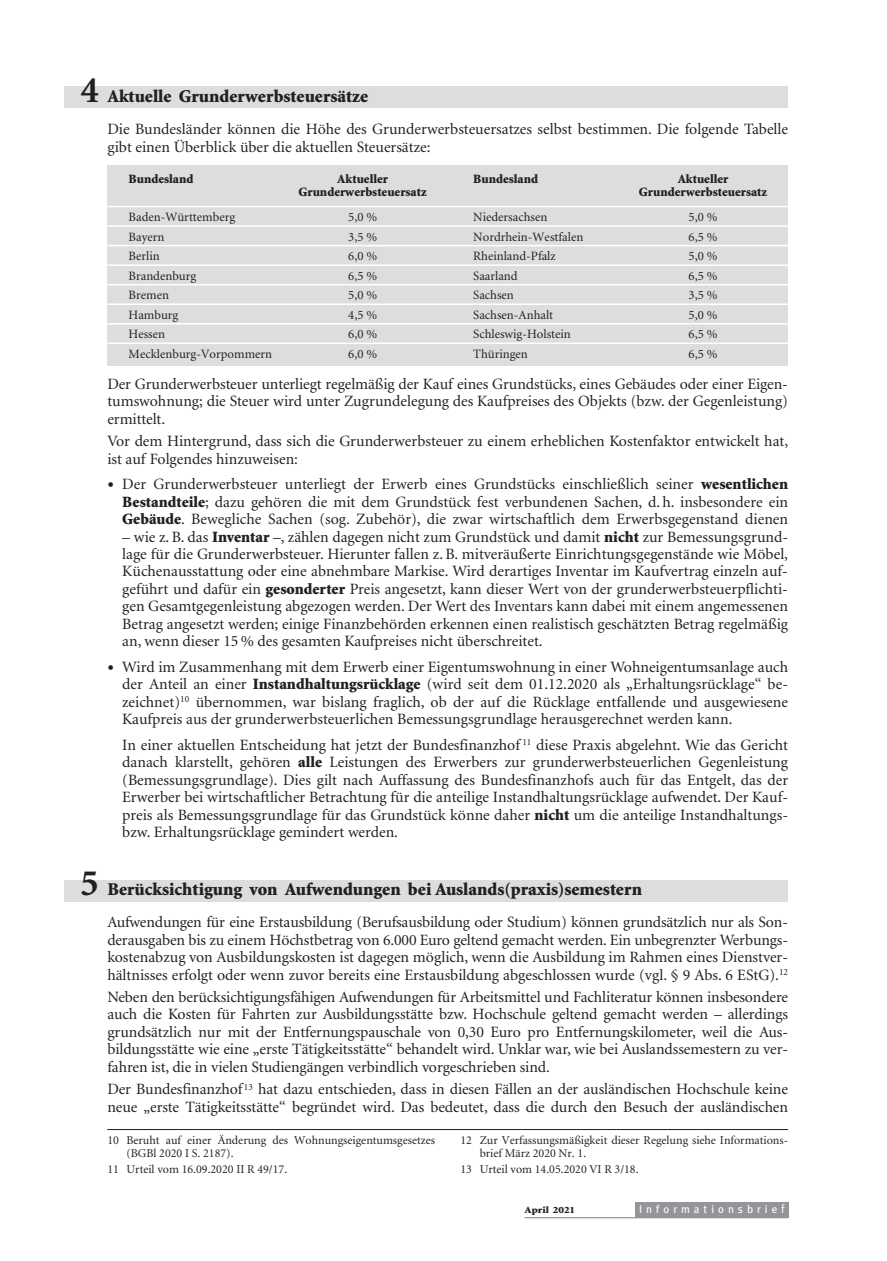
<style>
.page{position:relative;width:887px;height:1261px;background:#fff}
.page>*{position:absolute;margin:0;border:0;box-sizing:border-box;transform-origin:0 0}
.t1{font:900 18px "Minion";color:#231f20}
.t2{font:15.75px/17.4px "Minion";color:#231f20;text-align:justify}
.t3{font:12.75px "Minion";color:#231f20}
.t4{font:900 12.75px "Minion";color:#231f20}
.t5{font:12px/12.8px "Minion";color:#231f20}
.t6{font:11.25px "Meta";letter-spacing:.36em;color:#fff}
.t7{font:900 9.6px "Minion";color:#231f20;scale:1.15 1}
.s1{font-weight:700;font-size:37.5px}
.s2{font-size:22.5px}
.s3{font-weight:900}
.s4{font-size:12px}
</style>
<div class="page">
<div style="left:107px;top:166px;width:681px;height:200px;background:#dcdddf"></div>
<div style="left:65px;top:86px;width:723px;height:22px;background:#dcdddf"></div>
<div style="left:65px;top:880px;width:723px;height:21px;background:#dcdddf"></div>
<div style="left:635px;top:1201px;width:153px;height:16px;background:#939598"></div>
<hr style="left:524px;top:1217px;width:264px;height:1px;background:#939598">
<hr style="left:107px;top:1129px;width:681px;height:1px;background:#231f20">
<hr style="left:107px;top:206px;width:681px;height:1px;background:#fff">
<hr style="left:107px;top:225px;width:681px;height:2px;background:#fff">
<hr style="left:107px;top:245px;width:681px;height:1px;background:#fff">
<hr style="left:107px;top:264px;width:681px;height:2px;background:#fff">
<hr style="left:107px;top:284px;width:681px;height:1px;background:#fff">
<hr style="left:107px;top:303px;width:681px;height:2px;background:#fff">
<hr style="left:107px;top:323px;width:681px;height:1px;background:#fff">
<hr style="left:107px;top:342px;width:681px;height:2px;background:#fff">
<p class="t1" style="left:80px;top:89px;width:289px"><span class="s1">4</span> Aktuelle Grunderwerbsteuersätze</p>
<p class="t2" style="left:107px;top:122px;width:682px">Die Bundesländer können die Höhe des Grunderwerbsteuersatzes selbst bestimmen. Die folgende Tabelle gibt einen Überblick über die aktuellen Steuersätze:</p>
<p class="t4" style="left:129px;top:174px;width:66px">Bundesland</p>
<p class="t4" style="left:337px;top:174px;width:52px">Aktueller</p>
<p class="t4" style="left:473px;top:174px;width:66px">Bundesland</p>
<p class="t4" style="left:677px;top:174px;width:52px">Aktueller</p>
<p class="t4" style="left:298px;top:187px;width:130px">Grunderwerbsteuersatz</p>
<p class="t4" style="left:639px;top:187px;width:130px">Grunderwerbsteuersatz</p>
<p class="t3" style="left:129px;top:212px;width:108px">Baden-Württemberg</p>
<p class="t3" style="left:348px;top:212px;width:30px">5,0 %</p>
<p class="t3" style="left:473px;top:212px;width:75px">Niedersachsen</p>
<p class="t3" style="left:688px;top:212px;width:30px">5,0 %</p>
<p class="t3" style="left:129px;top:231px;width:37px">Bayern</p>
<p class="t3" style="left:348px;top:231px;width:30px">3,5 %</p>
<p class="t3" style="left:473px;top:231px;width:111px">Nordrhein-Westfalen</p>
<p class="t3" style="left:688px;top:231px;width:30px">6,5 %</p>
<p class="t3" style="left:129px;top:251px;width:33px">Berlin</p>
<p class="t3" style="left:348px;top:251px;width:30px">6,0 %</p>
<p class="t3" style="left:473px;top:251px;width:84px">Rheinland-Pfalz</p>
<p class="t3" style="left:688px;top:251px;width:30px">5,0 %</p>
<p class="t3" style="left:129px;top:271px;width:69px">Brandenburg</p>
<p class="t3" style="left:348px;top:271px;width:30px">6,5 %</p>
<p class="t3" style="left:473px;top:271px;width:46px">Saarland</p>
<p class="t3" style="left:688px;top:271px;width:30px">6,5 %</p>
<p class="t3" style="left:129px;top:290px;width:42px">Bremen</p>
<p class="t3" style="left:348px;top:290px;width:30px">5,0 %</p>
<p class="t3" style="left:473px;top:290px;width:42px">Sachsen</p>
<p class="t3" style="left:688px;top:290px;width:30px">3,5 %</p>
<p class="t3" style="left:129px;top:310px;width:51px">Hamburg</p>
<p class="t3" style="left:348px;top:310px;width:30px">4,5 %</p>
<p class="t3" style="left:473px;top:310px;width:81px">Sachsen-Anhalt</p>
<p class="t3" style="left:688px;top:310px;width:30px">5,0 %</p>
<p class="t3" style="left:129px;top:329px;width:38px">Hessen</p>
<p class="t3" style="left:348px;top:329px;width:30px">6,0 %</p>
<p class="t3" style="left:473px;top:329px;width:99px">Schleswig-Holstein</p>
<p class="t3" style="left:688px;top:329px;width:30px">6,5 %</p>
<p class="t3" style="left:129px;top:349px;width:145px">Mecklenburg-Vorpommern</p>
<p class="t3" style="left:348px;top:349px;width:30px">6,0 %</p>
<p class="t3" style="left:473px;top:349px;width:56px">Thüringen</p>
<p class="t3" style="left:688px;top:349px;width:30px">6,5 %</p>
<p class="t2" style="left:107px;top:376px;width:682px">Der Grunderwerbsteuer unterliegt regelmäßig der Kauf eines Grundstücks, eines Gebäudes oder einer Eigen&shy;tumswohnung; die Steuer wird unter Zugrundelegung des Kaufpreises des Objekts (bzw. der Gegenleistung) ermittelt.</p>
<p class="t2" style="left:107px;top:434px;width:682px">Vor dem Hintergrund, dass sich die Grunderwerbsteuer zu einem erheblichen Kostenfaktor entwickelt hat, ist auf Folgendes hinzuweisen:</p>
<p class="t2" style="left:122px;top:477px;width:667px;text-indent:-15px"><span class="s2">•</span> Der Grunderwerbsteuer unterliegt der Erwerb eines Grundstücks einschließlich seiner <span class="s3">wesentlichen Bestandteile</span>; dazu gehören die mit dem Grundstück fest verbundenen Sachen, d. h. insbesondere ein <span class="s3">Gebäude</span>. Bewegliche Sachen (sog. Zubehör), die zwar wirtschaftlich dem Erwerbsgegenstand dienen</p>
<p class="t2" style="left:122px;top:529px;width:667px">– wie z. B. das <span class="s3">Inventar</span> –, zählen dagegen nicht zum Grundstück und damit <span class="s3">nicht</span> zur Bemessungsgrund&shy;lage für die Grunderwerbsteuer. Hierunter fallen z. B. mitveräußerte Einrichtungsgegenstände wie Möbel, Küchenausstattung oder eine abnehmbare Markise. Wird derartiges Inventar im Kaufvertrag einzeln auf&shy;geführt und dafür ein <span class="s3">gesonderter</span> Preis angesetzt, kann dieser Wert von der grunderwerbsteuerpflichti&shy;gen Gesamtgegenleistung abgezogen werden. Der Wert des Inventars kann dabei mit einem angemessenen Betrag angesetzt werden; einige Finanzbehörden erkennen einen realistisch geschätzten Betrag regelmäßig an, wenn dieser 15 % des gesamten Kaufpreises nicht überschreitet.</p>
<p class="t2" style="left:122px;top:659px;width:667px;text-indent:-15px"><span class="s2">•</span> Wird im Zusammenhang mit dem Erwerb einer Eigentumswohnung in einer Wohneigentumsanlage auch der Anteil an einer <span class="s3">Instandhaltungsrücklage</span> (wird seit dem 01.12.2020 als „Erhaltungsrücklage“ be&shy;zeichnet)<sup>10</sup> übernommen, war bislang fraglich, ob der auf die Rücklage entfallende und ausgewiesene Kaufpreis aus der grunderwerbsteuerlichen Bemessungsgrundlage herausgerechnet werden kann.</p>
<p class="t2" style="left:122px;top:737px;width:667px">In einer aktuellen Entscheidung hat jetzt der Bundesfinanzhof <sup>11</sup> diese Praxis abgelehnt. Wie das Gericht danach klarstellt, gehören <span class="s3">alle</span> Leistungen des Erwerbers zur grunderwerbsteuerlichen Gegenleistung (Bemessungsgrundlage). Dies gilt nach Auffassung des Bundesfinanzhofs auch für das Entgelt, das der Erwerber bei wirtschaftlicher Betrachtung für die anteilige Instandhaltungsrücklage aufwendet. Der Kauf&shy;preis als Bemessungsgrundlage für das Grundstück könne daher <span class="s3">nicht</span> um die anteilige Instandhaltungs&shy;bzw. Erhaltungsrücklage gemindert werden.</p>
<p class="t1" style="left:80px;top:882px;width:563px"><span class="s1">5</span> Berücksichtigung von Aufwendungen bei Auslands(praxis)semestern</p>
<p class="t2" style="left:107px;top:914px;width:682px">Aufwendungen für eine Erstausbildung (Berufsausbildung oder Studium) können grundsätzlich nur als Son&shy;derausgaben bis zu einem Höchstbetrag von 6.000 Euro geltend gemacht werden. Ein unbegrenzter Werbungs&shy;kostenabzug von Ausbildungskosten ist dagegen möglich, wenn die Ausbildung im Rahmen eines Dienstver&shy;hältnisses erfolgt oder wenn zuvor bereits eine Erstausbildung abgeschlossen wurde (vgl. § 9 Abs. 6 EStG).<sup>12</sup></p>
<p class="t2" style="left:107px;top:989px;width:682px">Neben den berücksichtigungsfähigen Aufwendungen für Arbeitsmittel und Fachliteratur können insbesondere auch die Kosten für Fahrten zur Ausbildungsstätte bzw. Hochschule geltend gemacht werden – allerdings grundsätzlich nur mit der Entfernungspauschale von 0,30 Euro pro Entfernungskilometer, weil die Aus&shy;bildungsstätte wie eine „erste Tätigkeitsstätte“ behandelt wird. Unklar war, wie bei Auslandssemestern zu ver&shy;fahren ist, die in vielen Studiengängen verbindlich vorgeschrieben sind.</p>
<p class="t2" style="left:107px;top:1081px;width:682px">Der Bundesfinanzhof <sup>13</sup> hat dazu entschieden, dass in diesen Fällen an der ausländischen Hochschule keine neue „erste Tätigkeitsstätte“ begründet wird. Das bedeutet, dass die durch den Besuch der ausländischen</p>
<p class="t5" style="left:126px;top:1135px;width:310px;text-indent:-19px">10 Beruht auf einer Änderung des Wohnungseigentumsgesetzes (BGBl 2020 I S. 2187).</p>
<p class="t5" style="left:107px;top:1163px;width:181px">11 Urteil vom 16.09.2020 II R 49/17.</p>
<p class="t5" style="left:479px;top:1135px;width:310px;text-indent:-19px">12 Zur Verfassungsmäßigkeit dieser Regelung siehe Informations&shy;brief März 2020 Nr. 1.</p>
<p class="t5" style="left:460px;top:1163px;width:179px">13 Urteil vom 14.05.2020 VI R 3/18.</p>
<p class="t7" style="left:524px;top:1206px;width:45px">April 2021</p>
<p class="t6" style="left:639px;top:1202px;width:147px">Informationsbrie<span class="s4">f</span></p>
</div>
